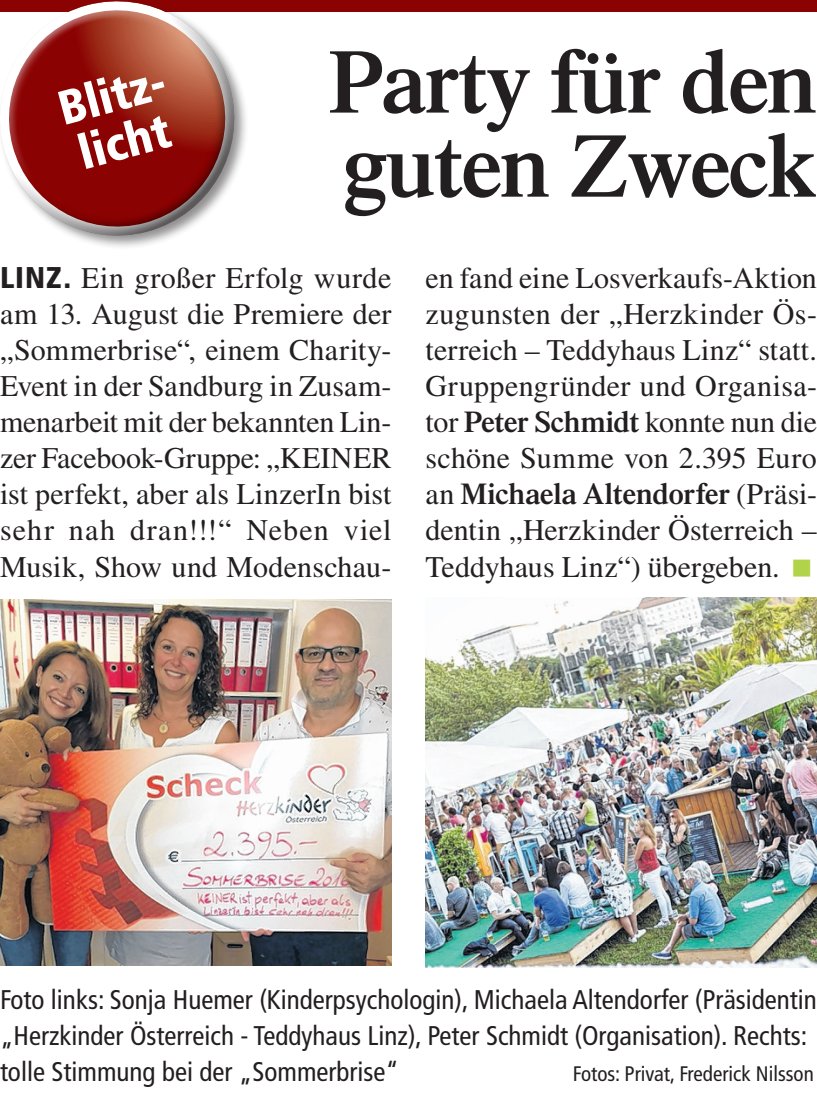
<style>
.page{position:relative;width:817px;height:1098px;background:#fff}
.page>*{position:absolute;margin:0;border:0;box-sizing:border-box;transform-origin:0 0}
.Titel_30{font:600 90px/84px "Times LT Std";letter-spacing:-.02em;color:#231f20}
.Kreis{font:900 condensed 48px/48px "Frutiger LT Com";color:#fff}
.Fließtext{font:30px/36px "Times LT Std";letter-spacing:.005em;color:#231f20;text-align:justify}
.Bildtext{font:condensed 27px/36px "Frutiger LT Com";color:#231f20}
.Bildtext-2{font:condensed 21px "Frutiger LT Com";color:#231f20}
.s1{font-family:"Frutiger LT Com";font-weight:900;font-stretch:condensed}
.s2{font-weight:600}
</style>
<div class="page">
<div style="left:0;top:0;width:816px;height:12px;background:#8b0202"></div>
<img style="left:425px;top:597px;width:391px;height:370px">
<svg style="left:1px;top:1px;width:245px;height:246px"></svg>
<img style="left:0;top:599px;width:391px;height:365px">
<p class="Kreis" style="left:53px;top:86px;width:143px;rotate:-15deg">Blitz&shy;licht</p>
<p class="Titel_30" style="left:328px;top:38px;width:490px">Party für den guten Zweck</p>
<p class="Fließtext" style="left:0;top:260px;width:393px"><span class="s1">LINZ.</span> Ein großer Erfolg wurde am 13. August die Premiere der „Sommerbrise“, einem Charity-Event in der Sandburg in Zusam&shy;menarbeit mit der bekannten Lin&shy;zer Facebook-Gruppe: „KEINER ist perfekt, aber als LinzerIn bist sehr nah dran!!!“ Neben viel Musik, Show und Modenschau-</p>
<p class="Fließtext" style="left:425px;top:260px;width:393px">en fand eine Losverkaufs-Aktion zugunsten der „Herzkinder Ös&shy;terreich – Teddyhaus Linz“ statt.<br>Gruppengründer und Organisa&shy;tor <span class="s2">Peter Schmidt</span> konnte nun die schöne Summe von 2.395 Euro an <span class="s2">Michaela Altendorfer</span> (Präsi&shy;dentin „Herzkinder Österreich – Teddyhaus Linz“) übergeben.</p>
<p class="Bildtext" style="left:0;top:981px;width:818px">Foto links: Sonja Huemer (Kinderpsychologin), Michaela Altendorfer (Präsidentin „Herzkinder Österreich - Teddyhaus Linz), Peter Schmidt (Organisation). Rechts: tolle Stimmung bei der „Sommerbrise“</p>
<p class="Bildtext-2" style="left:572px;top:1060px;width:242px">Fotos: Privat, Frederick Nilsson</p>
</div>
